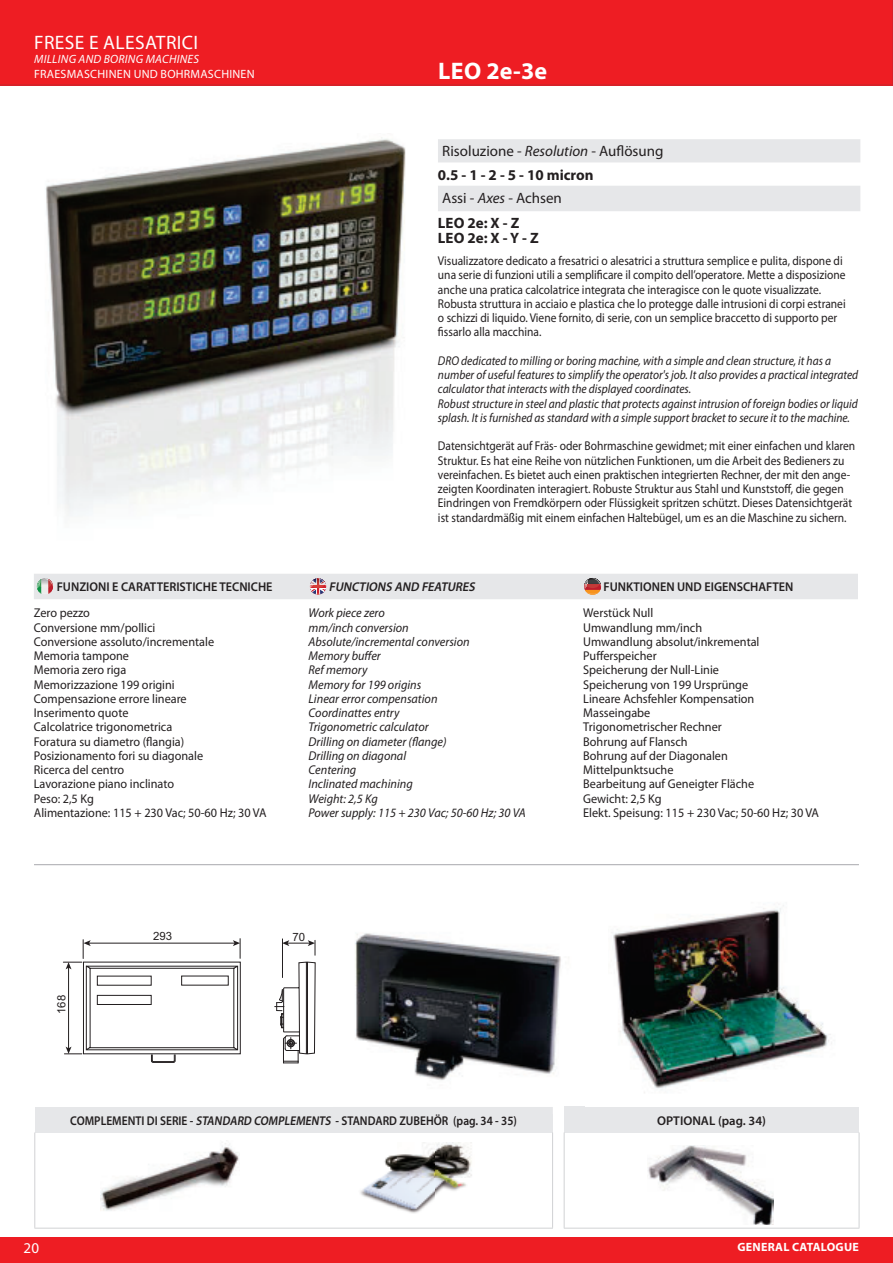
<style>
.page{position:relative;width:893px;height:1263px;background:#fff}
.page>*{position:absolute;margin:0;border:0;box-sizing:border-box;transform-origin:0 0}
.t1{font:700 24px "Myriad Pro";letter-spacing:.01em;color:#fff}
.t2{font:19.5px "Myriad Pro";letter-spacing:.02em;color:#fff}
.t3{font:15px/23.2px "Myriad Pro";color:#231f20}
.t4{font:700 15px/15px "Myriad Pro";color:#231f20}
.t5{font:15px "Myriad Pro";color:#fff}
.t6{font:12.75px/14.2px "Myriad Pro";color:#231f20;scale:.9 1}
.t7{font:12.75px/14.2px "Myriad Pro";color:#231f20;scale:.96 1}
.t8{font:italic 12.75px/14.2px "Myriad Pro";color:#231f20;scale:.9 1}
.t9{font:italic 12.75px/14.2px "Myriad Pro";color:#231f20;scale:.96 1}
.t10{font:600 12.75px "Myriad Pro";color:#231f20;scale:.9 1}
.t11{font:600 12.75px "Myriad Pro";color:#231f20;scale:.96 1}
.t12{font:italic 600 12.75px "Myriad Pro";color:#231f20;scale:.96 1}
.t13{font:600 12.75px "Myriad Pro";color:#231f20}
.t14{font:12px "Myriad Pro";letter-spacing:.02em;color:#fff}
.t15{font:italic 12px "Myriad Pro";letter-spacing:.02em;color:#fff}
.t16{font:700 12px "Myriad Pro";letter-spacing:.02em;color:#fff}
.t17{font:11.4px "Arial";color:#231f20}
.s1{font-style:italic}
.s2{font-weight:700}
</style>
<div class="page">
<div style="left:0;top:1237px;width:893px;height:26px;background:#ee1d23"></div>
<div style="left:0;top:0;width:893px;height:86px;background:#ee1d23"></div>
<img style="left:360px;top:1143px;width:112px;height:70px">
<img style="left:100px;top:1143px;width:140px;height:68px">
<img style="left:648px;top:1145px;width:126px;height:80px">
<div style="left:35px;top:1107px;width:518px;height:25px;background:#e6e7e9"></div>
<hr style="left:34px;top:1132px;width:1px;height:96px;background:#d1d2d4">
<hr style="left:552px;top:1132px;width:1px;height:96px;background:#d1d2d4">
<hr style="left:34px;top:1228px;width:519px;height:1px;background:#d1d2d4">
<div style="left:564px;top:1107px;width:295px;height:25px;background:#e6e7e9"></div>
<hr style="left:564px;top:1132px;width:1px;height:96px;background:#d1d2d4">
<hr style="left:859px;top:1132px;width:1px;height:96px;background:#d1d2d4">
<hr style="left:564px;top:1228px;width:295px;height:1px;background:#d1d2d4">
<img style="left:45px;top:137px;width:361px;height:379px">
<svg style="left:438px;top:139px;width:422px;height:72px"></svg>
<svg style="left:63px;top:939px;width:253px;height:124px"></svg>
<img style="left:355px;top:933px;width:229px;height:174px">
<img style="left:611px;top:905px;width:221px;height:188px">
<div style="left:34px;top:574px;width:824px;height:25px;background:#e6e7e9"></div>
<hr style="left:34px;top:864px;width:825px;height:1px;background:#a8a9ad">
<h2 class="t2" style="left:34px;top:35px;width:166px">FRESE E ALESATRICI</h2>
<p class="t15" style="left:34px;top:55px;width:166px">MILLING AND BORING MACHINES</p>
<p class="t14" style="left:34px;top:69px;width:222px">FRAESMASCHINEN UND BOHRMASCHINEN</p>
<h1 class="t1" style="left:438px;top:62px;width:110px">LEO 2e-3e</h1>
<p class="t3" style="left:438px;top:141px;width:227px">Risoluzione - <span class="s1">Resolution</span> - Auflösung<br><span class="s2">0.5 - 1 - 2 - 5 - 10 micron<br></span>Assi - <span class="s1">Axes</span> - Achsen</p>
<p class="t4" style="left:438px;top:217px;width:102px">LEO 2e: X - Z<br>LEO 2e: X - Y - Z</p>
<p class="t6" style="left:438px;top:255px;width:455px">Visualizzatore dedicato a fresatrici o alesatrici a struttura semplice e pulita, dispone di una serie di funzioni utili a semplificare il compito dell’operatore. Mette a disposizione anche una pratica calcolatrice integrata che interagisce con le quote visualizzate.<br>Robusta struttura in acciaio e plastica che lo protegge dalle intrusioni di corpi estranei o schizzi di liquido. Viene fornito, di serie, con un semplice braccetto di supporto per fissarlo alla macchina.</p>
<p class="t8" style="left:438px;top:355px;width:468px">DRO dedicated to milling or boring machine, with a simple and clean structure, it has a number of useful features to simplify the operator's job. It also provides a practical integrated calculator that interacts with the displayed coordinates.<br>Robust structure in steel and plastic that protects against intrusion of foreign bodies or liquid splash. It is furnished as standard with a simple support bracket to secure it to the machine.</p>
<p class="t6" style="left:438px;top:440px;width:465px">Datensichtgerät auf Fräs- oder Bohrmaschine gewidmet; mit einer einfachen und klaren Struktur. Es hat eine Reihe von nützlichen Funktionen, um die Arbeit des Bedieners zu vereinfachen. Es bietet auch einen praktischen integrierten Rechner, der mit den ange&shy;zeigten Koordinaten interagiert. Robuste Struktur aus Stahl und Kunststoff, die gegen Eindringen von Fremdkörpern oder Flüssigkeit spritzen schützt. Dieses Datensichtgerät ist standardmäßig mit einem einfachen Haltebügel, um es an die Maschine zu sichern.</p>
<p class="t11" style="left:57px;top:582px;width:226px">FUNZIONI E CARATTERISTICHE TECNICHE</p>
<p class="t12" style="left:329px;top:582px;width:156px">FUNCTIONS AND FEATURES</p>
<p class="t11" style="left:604px;top:582px;width:199px">FUNKTIONEN UND EIGENSCHAFTEN</p>
<p class="t7" style="left:34px;top:607px;width:244px">Zero pezzo<br>Conversione mm/pollici<br>Conversione assoluto/incrementale<br>Memoria tampone<br>Memoria zero riga<br>Memorizzazione 199 origini<br>Compensazione errore lineare<br>Inserimento quote<br>Calcolatrice trigonometrica<br>Foratura su diametro (flangia)<br>Posizionamento fori su diagonale<br>Ricerca del centro<br>Lavorazione piano inclinato<br>Peso: 2,5 Kg<br>Alimentazione: 115 + 230 Vac; 50-60 Hz; 30 VA</p>
<p class="t9" style="left:309px;top:607px;width:228px">Work piece zero<br>mm/inch conversion<br>Absolute/incremental conversion<br>Memory buffer<br>Ref memory<br>Memory for 199 origins<br>Linear error compensation<br>Coordinattes entry<br>Trigonometric calculator<br>Drilling on diameter (flange)<br>Drilling on diagonal<br>Centering<br>Inclinated machining<br>Weight: 2,5 Kg<br>Power supply: 115 + 230 Vac; 50-60 Hz; 30 VA</p>
<p class="t7" style="left:583px;top:607px;width:247px">Werstück Null<br>Umwandlung mm/inch<br>Umwandlung absolut/inkremental<br>Pufferspeicher<br>Speicherung der Null-Linie<br>Speicherung von 199 Ursprünge<br>Lineare Achsfehler Kompensation<br>Masseingabe<br>Trigonometrischer Rechner<br>Bohrung auf Flansch<br>Bohrung auf der Diagonalen<br>Mittelpunktsuche<br>Bearbeitung auf Geneigter Fläche<br>Gewicht: 2,5 Kg<br>Elekt. Speisung: 115 + 230 Vac; 50-60 Hz; 30 VA</p>
<p class="t17" style="left:55px;top:1014px;width:21px;rotate:-90deg">168</p>
<p class="t17" style="left:153px;top:929px;width:21px">293</p>
<p class="t17" style="left:292px;top:930px;width:14px">70</p>
<p class="t10" style="left:434px;top:1115px;width:10px">Ö</p>
<p class="t10" style="left:70px;top:1115px;width:498px">COMPLEMENTI DI SERIE - STANDARD COMPLEMENTS - STANDARD ZUBEH R (pag. 34 - 35)</p>
<p class="t13" style="left:657px;top:1115px;width:110px">OPTIONAL (pag. 34)</p>
<p class="t5" style="left:24px;top:1242px;width:17px">20</p>
<p class="t16" style="left:737px;top:1242px;width:123px">GENERAL CATALOGUE</p>
</div>
